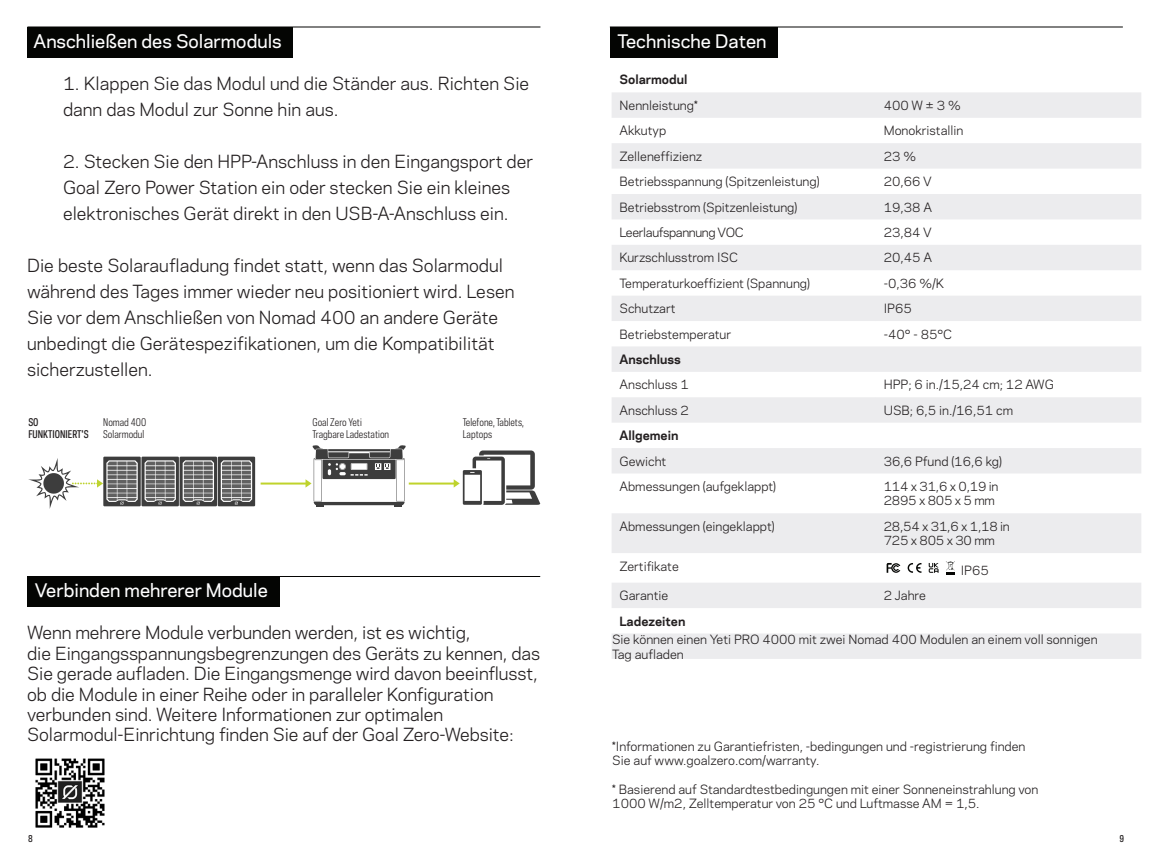
<style>
.page{position:relative;width:1152px;height:864px;background:#fff}
.page>*{position:absolute;margin:0;border:0;box-sizing:border-box;transform-origin:0 0}
.t1{font:500 17.6px "Galaxie Polaris";color:#fff}
.Main_Text{font:17px/26px "Galaxie Polaris";color:#231f20}
.Main_Text-2{font:12px/14.4px "Galaxie Polaris";color:#231f20}
.Main_Text-3{font:700 12px "Galaxie Polaris";color:#231f20}
.Main_Text-4{font:12px "Galaxie Polaris";letter-spacing:-.02em;color:#231f20}
.Main_Text-5{font:12px "Galaxie Polaris";letter-spacing:-.03em;color:#231f20}
.How_it_Works_Regular{font:10px/12px "Galaxie Polaris Condensed";color:#231f20}
.How_it_works_Bold{font:500 10px/12px "Galaxie Polaris Condensed";color:#231f20}
.t2{font:500 9px "Galaxie Polaris Condensed";color:#231f20}
</style>
<div class="page">
<svg style="left:612px;top:92px;width:529px;height:567px;fill:#ececee"></svg>
<svg style="left:929px;top:563px;width:10px;height:10px"></svg>
<svg style="left:946px;top:561px;width:9px;height:14px"></svg>
<svg style="left:908px;top:563px;width:13px;height:10px"></svg>
<svg style="left:887px;top:563px;width:13px;height:10px"></svg>
<div style="left:610px;top:27px;width:168px;height:31px;background:#040503"></div>
<hr style="left:610px;top:26px;width:513px;height:2px;background:#040503">
<div style="left:27px;top:28px;width:265px;height:30px;background:#040503"></div>
<div style="left:27px;top:576px;width:252px;height:31px;background:#040503"></div>
<hr style="left:27px;top:26px;width:513px;height:2px;background:#040503">
<hr style="left:27px;top:576px;width:513px;height:1px;background:#040503">
<svg style="left:28px;top:457px;width:227px;height:52px"></svg>
<svg style="left:306px;top:445px;width:100px;height:62px"></svg>
<hr style="left:261px;top:483px;width:48px;height:2px;background:#c0d32b">
<svg style="left:454px;top:451px;width:87px;height:54px"></svg>
<hr style="left:409px;top:483px;width:48px;height:2px;background:#c0d32b">
<img style="left:35px;top:758px;width:70px;height:70px">
<p class="t1" style="left:34px;top:28px;width:250px">Anschließen des Solarmoduls</p>
<p class="Main_Text" style="left:63px;top:69px;width:468px">1. Klappen Sie das Modul und die Ständer aus. Richten Sie dann das Modul zur Sonne hin aus.</p>
<p class="Main_Text" style="left:63px;top:147px;width:472px">2. Stecken Sie den HPP-Anschluss in den Eingangsport der<br>Goal Zero Power Station ein oder stecken Sie ein kleines elektronisches Gerät direkt in den USB-A-Anschluss ein.</p>
<p class="Main_Text" style="left:27px;top:251px;width:489px">Die beste Solaraufladung findet statt, wenn das Solarmodul während des Tages immer wieder neu positioniert wird. Lesen Sie vor dem Anschließen von Nomad 400 an andere Geräte unbedingt die Gerätespezifikationen, um die Kompatibilität sicherzustellen.</p>
<p class="How_it_works_Bold" style="left:28px;top:416px;width:62px">SO<br>FUNKTIONIERT'S</p>
<p class="How_it_Works_Regular" style="left:103px;top:416px;width:45px">Nomad 400</p>
<p class="How_it_Works_Regular" style="left:103px;top:428px;width:42px">Solarmodul</p>
<p class="How_it_Works_Regular" style="left:313px;top:416px;width:51px">Goal Zero Yeti</p>
<p class="How_it_Works_Regular" style="left:313px;top:428px;width:78px">Tragbare Ladestation</p>
<p class="t1" style="left:35px;top:577px;width:234px">Verbinden mehrerer Module</p>
<p class="How_it_Works_Regular" style="left:463px;top:416px;width:63px">Telefone, Tablets,<br>Laptops</p>
<p class="Main_Text" style="left:27px;top:622px;width:514px;line-height:20.4px">Wenn mehrere Module verbunden werden, ist es wichtig,<br>die Eingangsspannungsbegrenzungen des Geräts zu kennen, das Sie gerade aufladen. Die Eingangsmenge wird davon beeinflusst, ob die Module in einer Reihe oder in paralleler Konfiguration verbunden sind. Weitere Informationen zur optimalen Solarmodul-Einrichtung finden Sie auf der Goal Zero-Website:</p>
<p class="t1" style="left:618px;top:28px;width:150px">Technische Daten</p>
<p class="Main_Text-3" style="left:619px;top:71px;width:69px">Solarmodul</p>
<p class="Main_Text-2" style="left:619px;top:97px;width:80px">Nennleistung*</p>
<p class="Main_Text-2" style="left:884px;top:97px;width:79px">400 W ± 3 %</p>
<p class="Main_Text-2" style="left:619px;top:123px;width:48px">Akkutyp</p>
<p class="Main_Text-2" style="left:884px;top:123px;width:81px">Monokristallin</p>
<p class="Main_Text-2" style="left:619px;top:148px;width:84px">Zelleneffizienz</p>
<p class="Main_Text-2" style="left:884px;top:148px;width:34px">23 %</p>
<p class="Main_Text-2" style="left:619px;top:174px;width:202px">Betriebsspannung (Spitzenleistung)</p>
<p class="Main_Text-2" style="left:884px;top:174px;width:50px">20,66 V</p>
<p class="Main_Text-2" style="left:619px;top:199px;width:179px">Betriebsstrom (Spitzenleistung)</p>
<p class="Main_Text-2" style="left:884px;top:199px;width:50px">19,38 A</p>
<p class="Main_Text-5" style="left:619px;top:223px;width:126px">Leerlaufspannung VOC</p>
<p class="Main_Text-2" style="left:884px;top:224px;width:50px">23,84 V</p>
<p class="Main_Text-2" style="left:619px;top:250px;width:120px">Kurzschlusstrom ISC</p>
<p class="Main_Text-2" style="left:884px;top:250px;width:50px">20,45 A</p>
<p class="Main_Text-2" style="left:619px;top:275px;width:192px">Temperaturkoeffizient (Spannung)</p>
<p class="Main_Text-2" style="left:884px;top:275px;width:62px">-0,36 %/K</p>
<p class="Main_Text-2" style="left:619px;top:301px;width:58px">Schutzart</p>
<p class="Main_Text-2" style="left:884px;top:301px;width:30px">IP65</p>
<p class="Main_Text-2" style="left:619px;top:326px;width:113px">Betriebstemperatur</p>
<p class="Main_Text-2" style="left:884px;top:326px;width:70px">-40° - 85°C</p>
<p class="Main_Text-3" style="left:619px;top:350px;width:63px">Anschluss</p>
<p class="Main_Text-2" style="left:619px;top:377px;width:71px">Anschluss 1</p>
<p class="Main_Text-2" style="left:884px;top:377px;width:172px">HPP; 6 in./15,24 cm; 12 AWG</p>
<p class="Main_Text-2" style="left:619px;top:402px;width:71px">Anschluss 2</p>
<p class="Main_Text-2" style="left:884px;top:402px;width:131px">USB; 6,5 in./16,51 cm</p>
<p class="Main_Text-3" style="left:619px;top:427px;width:60px">Allgemein</p>
<p class="Main_Text-2" style="left:619px;top:453px;width:48px">Gewicht</p>
<p class="Main_Text-2" style="left:884px;top:453px;width:120px">36,6 Pfund (16,6 kg)</p>
<p class="Main_Text-2" style="left:619px;top:479px;width:158px">Abmessungen (aufgeklappt)</p>
<p class="Main_Text-2" style="left:884px;top:479px;width:116px">114 x 31,6 x 0,19 in</p>
<p class="Main_Text-4" style="left:884px;top:492px;width:113px">2895 x 805 x 5 mm</p>
<p class="Main_Text-2" style="left:619px;top:518px;width:157px">Abmessungen (eingeklappt)</p>
<p class="Main_Text-2" style="left:884px;top:518px;width:128px">28,54 x 31,6 x 1,18 in</p>
<p class="Main_Text-4" style="left:884px;top:532px;width:113px">725 x 805 x 30 mm</p>
<p class="Main_Text-2" style="left:619px;top:558px;width:61px">Zertifikate</p>
<p class="Main_Text-2" style="left:961px;top:562px;width:30px">IP65</p>
<p class="Main_Text-2" style="left:619px;top:588px;width:50px">Garantie</p>
<p class="Main_Text-2" style="left:884px;top:588px;width:44px">2 Jahre</p>
<p class="Main_Text-3" style="left:619px;top:612px;width:67px">Ladezeiten</p>
<p class="Main_Text-2" style="left:612px;top:632px;width:487px">Sie können einen Yeti PRO 4000 mit zwei Nomad 400 Modulen an einem voll sonnigen<br>Tag aufladen</p>
<p class="Main_Text-2" style="left:612px;top:738px;width:415px">*Informationen zu Garantiefristen, -bedingungen und -registrierung finden<br>Sie auf www.goalzero.com/warranty.</p>
<p class="Main_Text-2" style="left:612px;top:781px;width:428px">* Basierend auf Standardtestbedingungen mit einer Sonneneinstrahlung von<br>1000 W/m2, Zelltemperatur von 25 °C und Luftmasse AM = 1,5.</p>
<p class="t2" style="left:28px;top:832px;width:6px">8</p>
<p class="t2" style="left:1119px;top:832px;width:6px">9</p>
</div>
